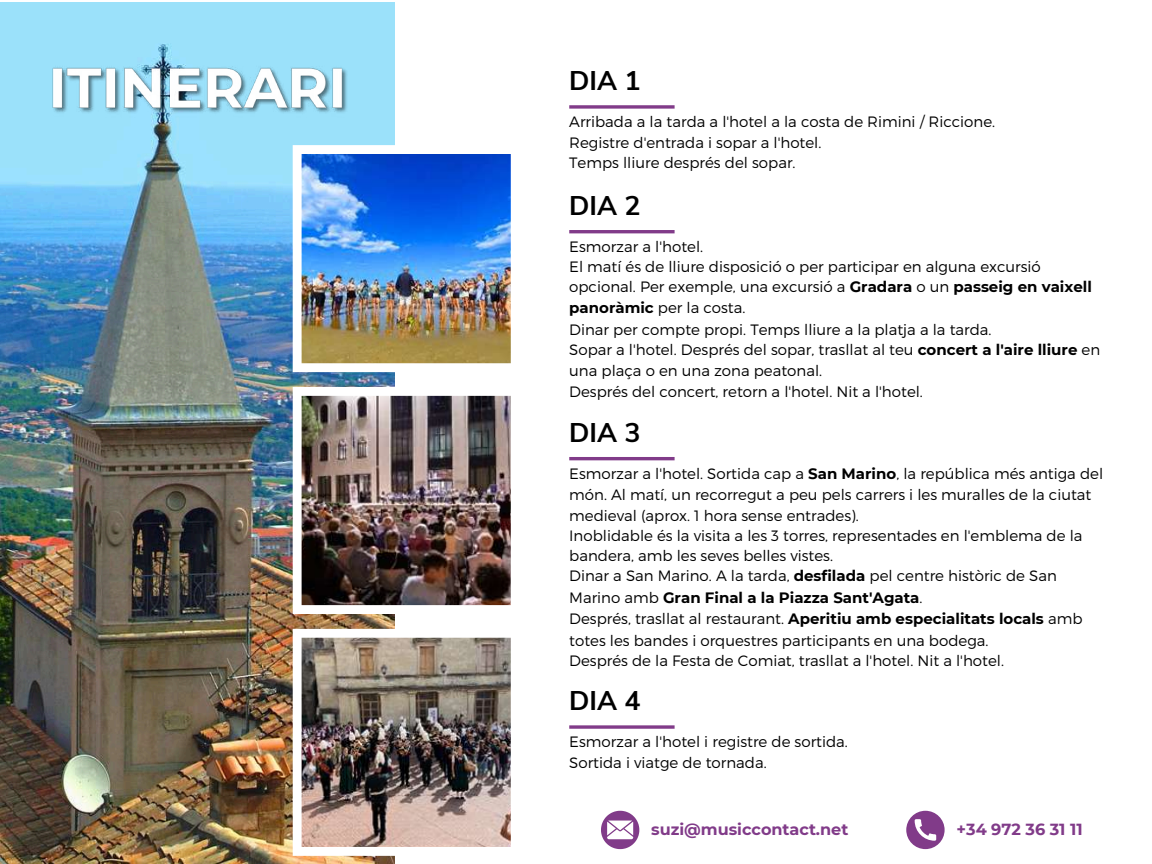
<style>
.page{position:relative;width:1152px;height:864px;background:#fff}
.page>*{position:absolute;margin:0;border:0;box-sizing:border-box;transform-origin:0 0}
.t1{font:700 27px "Nunito Sans";color:#000}
.t2{font:700 16.05px "Montserrat";color:#813b89}
.t3{font:300 15px/20.7px "Montserrat";color:#000}
.s1{font-weight:700}
</style>
<div class="page">
<img style="left:0;top:2px;width:395px;height:862px">
<img style="left:293px;top:629px;width:218px;height:227px">
<img style="left:293px;top:387px;width:218px;height:227px">
<img style="left:293px;top:145px;width:218px;height:227px">
<svg style="left:569px;top:105px;width:106px;height:4px"></svg>
<hr style="left:569px;top:230px;width:106px;height:3px;background:#813b89">
<hr style="left:569px;top:457px;width:106px;height:3px;background:#813b89">
<svg style="left:569px;top:725px;width:106px;height:4px"></svg>
<svg style="left:906px;top:811px;width:39px;height:38px"></svg>
<svg style="left:601px;top:811px;width:38px;height:38px"></svg>
<img style="left:48px;top:54px;width:304px;height:68px">
<h1 class="t1" style="left:569px;top:63px;width:73px">DIA 1</h1>
<p class="t3" style="left:569px;top:111px;width:427px;line-height:20.2px">Arribada a la tarda a l'hotel a la costa de Rimini / Riccione.<br>Registre d'entrada i sopar a l'hotel.<br>Temps lliure després del sopar.</p>
<h1 class="t1" style="left:569px;top:188px;width:73px">DIA 2</h1>
<p class="t3" style="left:569px;top:235px;width:533px">Esmorzar a l'hotel.<br>El matí és de lliure disposició o per participar en alguna excursió opcional. Per exemple, una excursió a <span class="s1">Gradara</span> o un <span class="s1">passeig en vaixell panoràmic</span> per la costa.<br>Dinar per compte propi. Temps lliure a la platja a la tarda.<br>Sopar a l'hotel. Després del sopar, trasllat al teu <span class="s1">concert a l'aire lliure</span> en una plaça o en una zona peatonal.<br>Després del concert, retorn a l'hotel. Nit a l'hotel.</p>
<h1 class="t1" style="left:569px;top:415px;width:73px">DIA 3</h1>
<p class="t3" style="left:569px;top:463px;width:535px">Esmorzar a l'hotel. Sortida cap a <span class="s1">San Marino</span>, la república més antiga del món. Al matí, un recorregut a peu pels carrers i les muralles de la ciutat medieval (aprox. 1 hora sense entrades).<br>Inoblidable és la visita a les 3 torres, representades en l'emblema de la bandera, amb les seves belles vistes.<br>Dinar a San Marino. A la tarda, <span class="s1">desfilada</span> pel centre històric de San Marino amb <span class="s1">Gran Final a la Piazza Sant'Agata</span>.<br>Després, trasllat al restaurant. <span class="s1">Aperitiu amb especialitats locals</span> amb totes les bandes i orquestres participants en una bodega.<br>Després de la Festa de Comiat, trasllat a l'hotel. Nit a l'hotel.</p>
<h1 class="t1" style="left:569px;top:683px;width:73px">DIA 4</h1>
<p class="t3" style="left:569px;top:731px;width:280px;line-height:20.2px">Esmorzar a l'hotel i registre de sortida.<br>Sortida i viatge de tornada.</p>
<p class="t2" style="left:651px;top:820px;width:199px">suzi@musiccontact.net</p>
<p class="t2" style="left:957px;top:820px;width:128px">+34 972 36 31 11</p>
</div>
